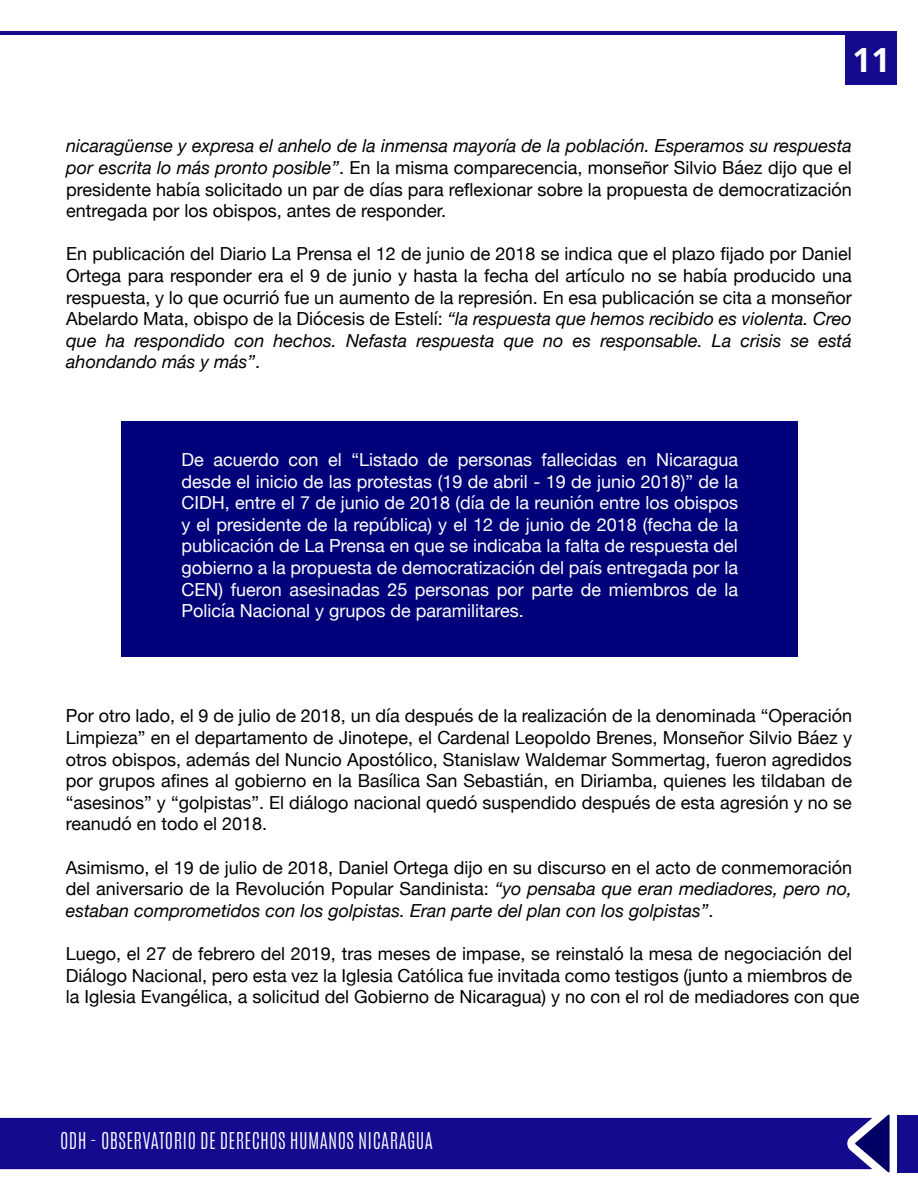
<style>
.page{position:relative;width:918px;height:1188px;background:#fff}
.page>*{position:absolute;margin:0;border:0;box-sizing:border-box;transform-origin:0 0}
.t1{font:700 33.3px "Open Sans";color:#fff}
.t2{font:300 19.35px "Antonio";letter-spacing:.02em;color:#fff}
.t3{font:18px/21.6px "Helvetica Neue";color:#000;text-align:justify}
.t4{font:18px/21.6px "Helvetica Neue";color:#fff;text-align:justify}
.s1{font-style:italic}
</style>
<div class="page">
<hr style="left:0;top:31px;width:897px;height:3px;background:#130a8e">
<div style="left:845px;top:33px;width:52px;height:52px;background:#130a8e"></div>
<div style="left:0;top:1118px;width:855px;height:51px;background:#130a8e"></div>
<svg style="left:855px;top:1115px;width:35px;height:57px"></svg>
<div style="left:898px;top:1115px;width:20px;height:57px;background:#130a8e"></div>
<div style="left:122px;top:422px;width:676px;height:235px;background:#00007a"></div>
<h1 class="t1" style="left:853px;top:37px;width:40px">11</h1>
<p class="t3" style="left:66px;top:136px;width:787px"><span class="s1">nicaragüense y expresa el anhelo de la inmensa mayoría de la población. Esperamos su respuesta por escrita lo más pronto posible”</span>. En la misma comparecencia, monseñor Silvio Báez dijo que el presidente había solicitado un par de días para reflexionar sobre la propuesta de democratización entregada por los obispos, antes de responder.</p>
<p class="t3" style="left:66px;top:244px;width:787px">En publicación del Diario La Prensa el 12 de junio de 2018 se indica que el plazo fijado por Daniel Ortega para responder era el 9 de junio y hasta la fecha del artículo no se había producido una respuesta, y lo que ocurrió fue un aumento de la represión. En esa publicación se cita a monseñor Abelardo Mata, obispo de la Diócesis de Estelí: <span class="s1">“la respuesta que hemos recibido es violenta. Creo que ha respondido con hechos. Nefasta respuesta que no es responsable. La crisis se está ahondando más y más”</span>.</p>
<p class="t4" style="left:182px;top:450px;width:558px">De acuerdo con el “Listado de personas fallecidas en Nicaragua desde el inicio de las protestas (19 de abril - 19 de junio 2018)” de la CIDH, entre el 7 de junio de 2018 (día de la reunión entre los obispos y el presidente de la república) y el 12 de junio de 2018 (fecha de la publicación de La Prensa en que se indicaba la falta de respuesta del gobierno a la propuesta de democratización del país entregada por la CEN) fueron asesinadas 25 personas por parte de miembros de la Policía Nacional y grupos de paramilitares.</p>
<p class="t3" style="left:66px;top:706px;width:788px">Por otro lado, el 9 de julio de 2018, un día después de la realización de la denominada “Operación Limpieza” en el departamento de Jinotepe, el Cardenal Leopoldo Brenes, Monseñor Silvio Báez y otros obispos, además del Nuncio Apostólico, Stanislaw Waldemar Sommertag, fueron agredidos por grupos afines al gobierno en la Basílica San Sebastián, en Diriamba, quienes les tildaban de “asesinos” y “golpistas”. El diálogo nacional quedó suspendido después de esta agresión y no se reanudó en todo el 2018.</p>
<p class="t3" style="left:66px;top:857px;width:788px">Asimismo, el 19 de julio de 2018, Daniel Ortega dijo en su discurso en el acto de conmemoración del aniversario de la Revolución Popular Sandinista: <span class="s1">“yo pensaba que eran mediadores, pero no, estaban comprometidos con los golpistas. Eran parte del plan con los golpistas”</span>.</p>
<p class="t3" style="left:66px;top:944px;width:795px;text-align:left">Luego, el 27 de febrero del 2019, tras meses de impase, se reinstaló la mesa de negociación del<br>Diálogo Nacional, pero esta vez la Iglesia Católica fue invitada como testigos (junto a miembros de la Iglesia Evangélica, a solicitud del Gobierno de Nicaragua) y no con el rol de mediadores con que</p>
<p class="t2" style="left:60px;top:1127px;width:375px">ODH - OBSERVATORIO DE DERECHOS HUMANOS NICARAGUA</p>
</div>
